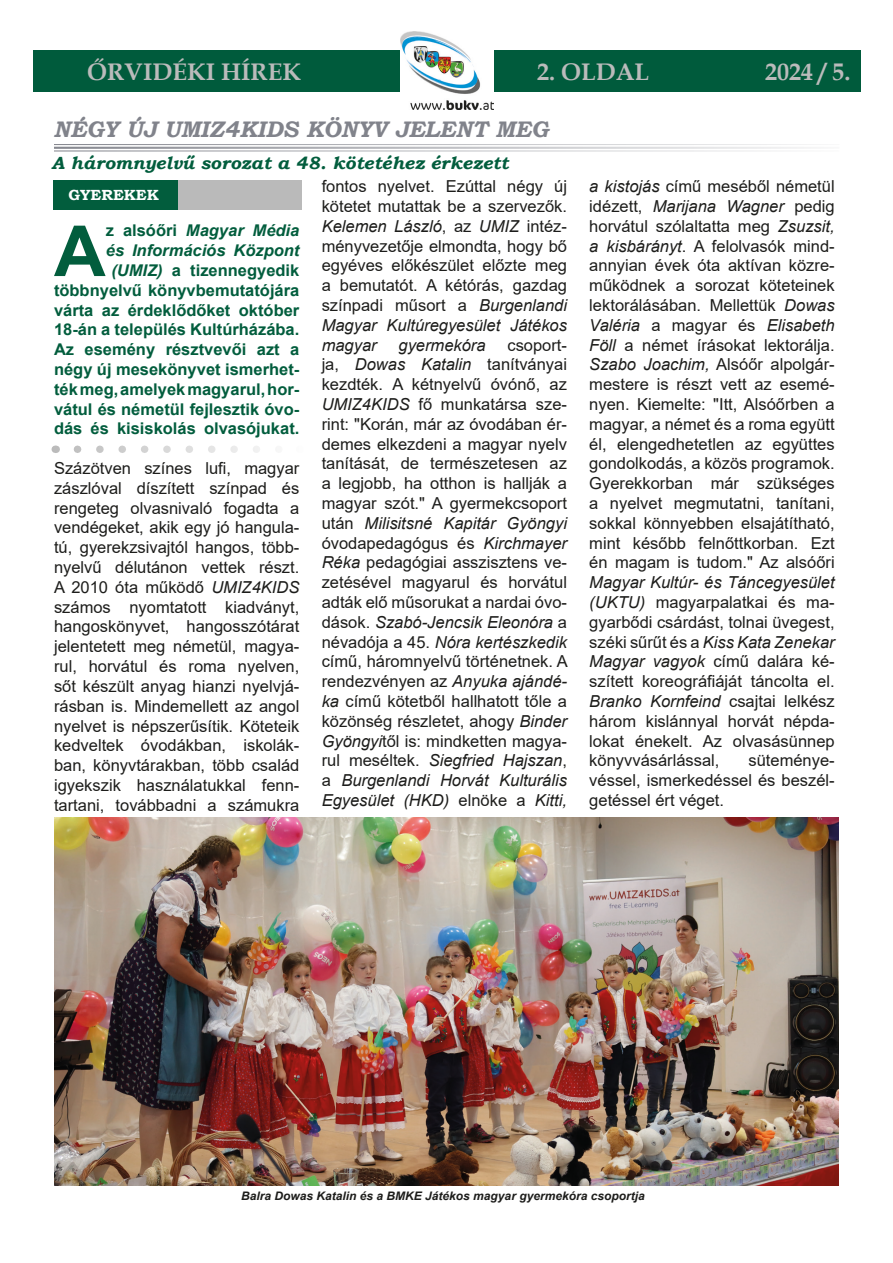
<style>
.page{position:relative;width:893px;height:1263px;background:#fff}
.page>*{position:absolute;margin:0;border:0;box-sizing:border-box;transform-origin:0 0}
.t1{font:700 70.35px "Arial";color:#025d3d}
.t2{font:700 24px "Book Antiqua";color:#bbb}
.t3{font:italic 700 22.5px "Bookman Old Style";color:#81838b}
.t4{font:italic 700 17.7px "Bookman Old Style";color:#025d3d}
.t5{font:16.5px/19.8px "Arial";color:#1d1d1b;text-align:justify}
.t6{font:italic 16.5px "Arial";color:#1d1d1b}
.t7{font:700 16.2px/19.8px "Arial";color:#025d3d;text-align:right}
.t8{font:700 14.7px "Bookman Old Style";color:#fff}
.t9{font:italic 700 11.7px "Arial";color:#1d1d1b}
.s1{font-style:italic}
.s2{font-style:italic;color:#fff}
</style>
<div class="page">
<div style="left:33px;top:51px;width:828px;height:41px;background:#005b3c"></div>
<img style="left:401px;top:32px;width:92px;height:77px">
<hr style="left:54px;top:144px;width:785px;height:1px;background:#81838b">
<hr style="left:54px;top:147px;width:785px;height:2px;background:#81838b">
<hr style="left:54px;top:150px;width:785px;height:2px;background:#81838b">
<div style="left:53px;top:180px;width:125px;height:30px;background:#025d3d"></div>
<div style="left:178px;top:180px;width:124px;height:30px;background:#bababa"></div>
<svg style="left:77px;top:445px;width:183px;height:8px"></svg>
<img style="left:54px;top:818px;width:784px;height:367px">
<p class="t2" style="left:87px;top:56px;width:215px">ŐRVIDÉKI HÍREK</p>
<p class="t2" style="left:537px;top:56px;width:113px">2. OLDAL</p>
<p class="t2" style="left:765px;top:56px;width:87px">2024 / 5.</p>
<p class="t3" style="left:54px;top:113px;width:496px">NÉGY ÚJ UMIZ4KIDS KÖNYV JELENT MEG</p>
<p class="t4" style="left:51px;top:150px;width:458px">A háromnyelvű sorozat a 48. kötetéhez érkezett</p>
<p class="t8" style="left:68px;top:185px;width:92px">GYEREKEK</p>
<p class="t7" style="left:54px;top:221px;width:247px">z alsóőri <span class="s1">Magyar Média<br>és Információs Központ </span><span class="s2">(</span><span class="s1">(UMIZ)</span> a tizennegyedik többnyelvű könyvbemutatójára várta az érdeklődőket október<br>18-án a település Kultúrházába.<br>Az esemény résztvevői azt a négy új mesekönyvet ismerhet&shy;ték meg, amelyek magyarul, hor&shy;vátul és németül fejlesztik óvo&shy;dás és kisiskolás olvasójukat.</p>
<p class="t5" style="left:54px;top:458px;width:247px">Százötven színes lufi, magyar zászlóval díszített színpad és rengeteg olvasnivaló fogadta a vendégeket, akik egy jó hangula&shy;tú, gyerekzsivajtól hangos, több&shy;nyelvű délutánon vettek részt.<br>A 2010 óta működő <span class="s1">UMIZ4KIDS </span>számos nyomtatott kiadványt, hangoskönyvet, hangosszótárat jelentetett meg németül, magya&shy;rul, horvátul és roma nyelven, sőt készült anyag hianzi nyelvjá&shy;rásban is. Mindemellett az angol nyelvet is népszerűsítik. Köteteik kedveltek óvodákban, iskolák&shy;ban, könyvtárakban, több család igyekszik használatukkal fenn&shy;tartani, továbbadni a számukra</p>
<p class="t1" style="left:54px;top:202px;width:53px">A</p>
<p class="t5" style="left:322px;top:176px;width:247px">fontos nyelvet. Ezúttal négy új kötetet mutattak be a szervezők.<br><span class="s1">Kelemen László</span>, az <span class="s1">UMIZ</span> intéz&shy;ményvezetője elmondta, hogy bő egyéves előkészület előzte meg a bemutatót. A kétórás, gazdag színpadi műsort a <span class="s1">Burgenlandi Magyar Kultúregyesület Játékos magyar</span></p>
<p class="t6" style="left:398px;top:334px;width:89px">gyermekóra</p>
<p class="t5" style="left:322px;top:335px;width:248px;text-indent:186px">csoport&shy;ja, <span class="s1">Dowas Katalin</span> tanítványai kezdték. A kétnyelvű óvónő, az <span class="s1">UMIZ4KIDS</span> fő munkatársa sze&shy;rint: "Korán, már az óvodában ér&shy;demes elkezdeni a magyar nyelv tanítását, de természetesen az a legjobb, ha otthon is hallják a magyar szót." A gyermekcsoport után <span class="s1">Milisitsné Kapitár Gyöngyi </span>óvodapedagógus és <span class="s1">Kirchmayer Réka</span> pedagógiai asszisztens ve&shy;zetésével magyarul és horvátul adták elő műsorukat a nardai óvo&shy;dások. <span class="s1">Szabó-Jencsik Eleonóra</span> a névadója a 45. <span class="s1">Nóra kertészkedik </span>című, háromnyelvű történetnek. A rendezvényen az <span class="s1">Anyuka ajándé&shy;ka</span> című kötetből hallhatott tőle a közönség részletet, ahogy <span class="s1">Binder Gyöngyi</span>től is: mindketten magya&shy;rul meséltek. <span class="s1">Siegfried Hajszan</span>, a <span class="s1">Burgenlandi Horvát Kulturális Egyesület (HKD)</span> elnöke a <span class="s1">Kitti,</span></p>
<p class="t5" style="left:589px;top:176px;width:247px"><span class="s1">a kistojás</span> című meséből németül idézett, <span class="s1">Marijana Wagner</span> pedig horvátul szólaltatta meg <span class="s1">Zsuzsit, a kisbárányt</span>. A felolvasók mind&shy;annyian évek óta aktívan közre&shy;működnek a sorozat köteteinek lektorálásában. Mellettük <span class="s1">Dowas Valéria</span> a magyar és <span class="s1">Elisabeth Föll</span> a német írásokat lektorálja.<br><span class="s1">Szabo Joachim,</span> Alsóőr alpolgár&shy;mestere is részt vett az esemé&shy;nyen. Kiemelte: "Itt, Alsóőrben a magyar, a német és a roma együtt él, elengedhetetlen az együttes gondolkodás, a közös programok.<br>Gyerekkorban már szükséges a nyelvet megmutatni, tanítani, sokkal könnyebben elsajátítható, mint később felnőttkorban. Ezt én magam is tudom." Az alsóőri <span class="s1">Magyar Kultúr- és Táncegyesület (UKTU)</span> magyarpalatkai és ma&shy;gyarbődi csárdást, tolnai üvegest, széki sűrűt és a <span class="s1">Kiss Kata Zenekar Magyar vagyok</span> című dalára ké&shy;szített koreográfiáját táncolta el.<br><span class="s1">Branko Kornfeind</span> csajtai lelkész három kislánnyal horvát népda&shy;lokat énekelt. Az olvasásünnep könyvvásárlással,</p>
<p class="t5" style="left:589px;top:750px;width:247px;text-indent:159px">süteménye&shy;véssel, ismerkedéssel és beszél&shy;getéssel ért véget.</p>
<p class="t9" style="left:241px;top:1188px;width:405px">Balra Dowas Katalin és a BMKE Játékos magyar gyermekóra csoportja</p>
</div>
